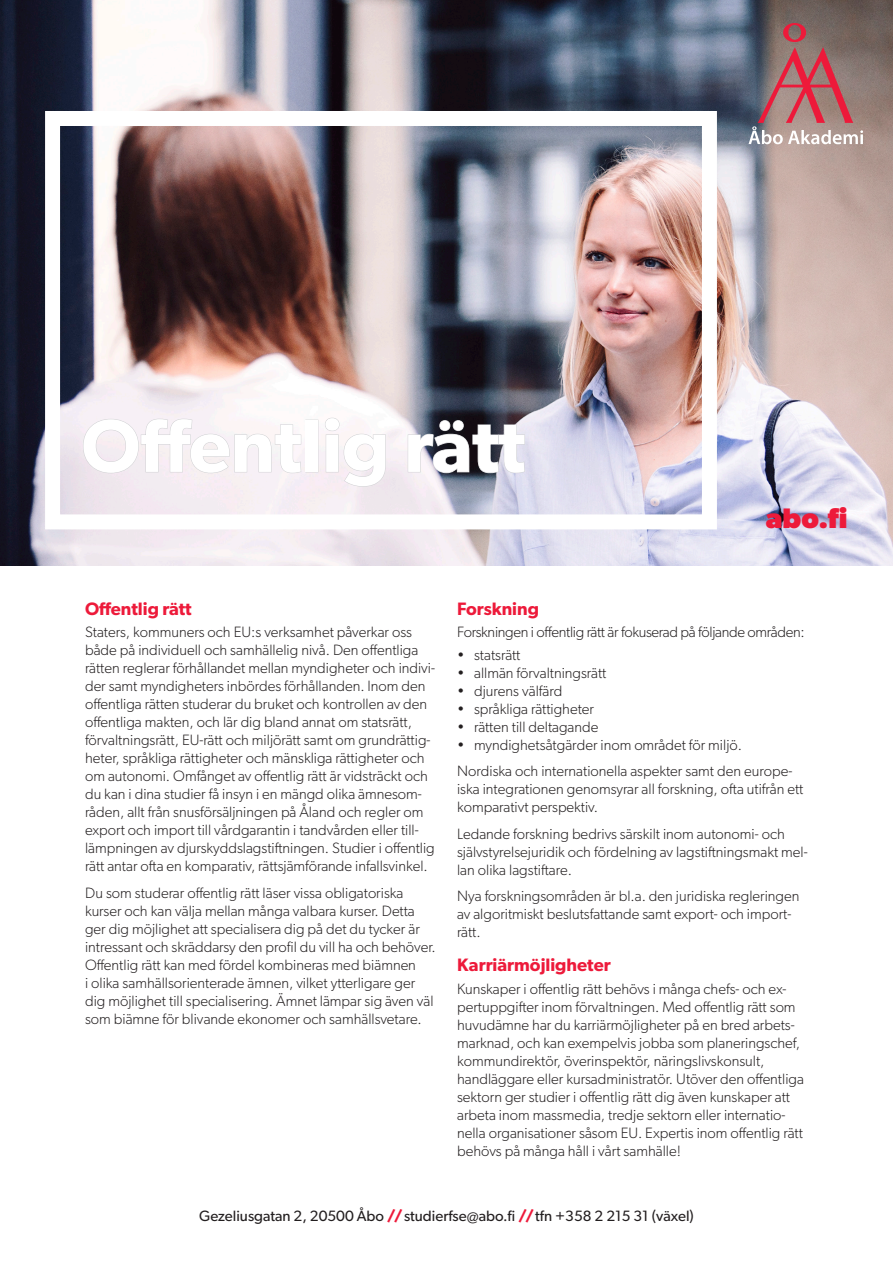
<style>
.page{position:relative;width:893px;height:1263px;background:#fff}
.page>*{position:absolute;margin:0;border:0;box-sizing:border-box;transform-origin:0 0}
.H0{font:600 75px "Gibson";color:#fff}
.t1{font:700 28.35px "Gibson";color:#ed1a3a}
.t2{font:600 18px "Gibson";color:#ed1a3a}
.Bröd{font:300 15px/18px "Gibson";color:#231f20}
.t3{font:15px "Gibson";color:#231f20}
.Bröd-2{font:300 15px "Gibson";letter-spacing:-.02em;color:#231f20}
.s1{font-weight:700;color:#ed1a3a}
</style>
<div class="page">
<img style="left:0;top:0;width:893px;height:566px">
<svg style="left:748px;top:23px;width:115px;height:121px;background:#9a7174"></svg>
<svg style="left:83px;top:418px;width:219px;height:56px"></svg>
<div style="left:306px;top:420px;width:12px;height:52px;border:1px solid #d1d2d4"></div>
<svg style="left:325px;top:417px;width:61px;height:70px"></svg>
<svg style="left:407px;top:420px;width:118px;height:53px;background:#6e6d77"></svg>
<p class="H0" style="left:81px;top:401px;width:445px">Offentlig rätt</p>
<p class="t1" style="left:766px;top:501px;width:83px">abo.fi</p>
<h2 class="t2" style="left:85px;top:598px;width:108px">Offentlig rätt</h2>
<p class="Bröd" style="left:85px;top:623px;width:351px">Staters, kommuners och EU:s verksamhet påverkar oss både på individuell och samhällelig nivå. Den offentliga rätten reglerar förhållandet mellan myndigheter och indivi&shy;der samt myndigheters inbördes förhållanden. Inom den offentliga rätten studerar du bruket och kontrollen av den offentliga makten, och lär dig bland annat om statsrätt, förvaltningsrätt, EU-rätt och miljörätt samt om grundrättig&shy;heter, språkliga rättigheter och mänskliga rättigheter och om autonomi. Omfånget av offentlig rätt är vidsträckt och du kan i dina studier få insyn i en mängd olika ämnesom&shy;råden, allt från snusförsäljningen på Åland och regler om export och import till vårdgarantin i tandvården eller til - lämpningen av djurskyddslagstiftningen. Studier i offentlig rätt antar ofta en komparativ, rättsjämförande infallsvinkel.</p>
<p class="Bröd" style="left:85px;top:883px;width:352px">Du som studerar offentlig rätt läser vissa obligatoriska kurser och kan välja mellan många valbara kurser. Detta ger dig möjlighet att specialisera dig på det du tycker är intressant och skräddarsy den profil du vill ha och behöver.<br>Offentlig rätt kan med fördel kombineras med biämnen<br>i olika samhällsorienterade ämnen, vilket ytterligare ger dig möjlighet till specialisering. Ämnet lämpar sig även väl som biämne för blivande ekonomer och samhällsvetare.</p>
<h2 class="t2" style="left:457px;top:598px;width:83px">Forskning</h2>
<p class="Bröd-2" style="left:457px;top:623px;width:349px">Forskningen i offentlig rätt är fokuserad på följande områden:</p>
<p class="Bröd" style="left:457px;top:645px;width:65px">• statsrätt</p>
<p class="Bröd" style="left:457px;top:663px;width:151px">• allmän förvaltningsrätt</p>
<p class="Bröd" style="left:457px;top:681px;width:107px">• djurens välfärd</p>
<p class="Bröd" style="left:457px;top:699px;width:138px">• språkliga rättigheter</p>
<p class="Bröd" style="left:457px;top:717px;width:143px">• rätten till deltagande</p>
<p class="Bröd" style="left:457px;top:735px;width:286px">• myndighetsåtgärder inom området för miljö.</p>
<p class="Bröd" style="left:457px;top:762px;width:348px">Nordiska och internationella aspekter samt den europe&shy;iska integrationen genomsyrar all forskning, ofta utifrån ett komparativt perspektiv.</p>
<p class="Bröd" style="left:457px;top:824px;width:352px">Ledande forskning bedrivs särskilt inom autonomi- och självstyrelsejuridik och fördelning av lagstiftningsmakt mel&shy;lan olika lagstiftare.</p>
<p class="Bröd" style="left:457px;top:887px;width:344px">Nya forskningsområden är bl.a. den juridiska regleringen av algoritmiskt beslutsfattande samt export- och import&shy;rätt.</p>
<h2 class="t2" style="left:457px;top:954px;width:155px">Karriärmöjligheter</h2>
<p class="Bröd" style="left:457px;top:979px;width:348px">Kunskaper i offentlig rätt behövs i många chefs- och ex&shy;pertuppgifter inom förvaltningen. Med offentlig rätt som huvudämne har du karriärmöjligheter på en bred arbets&shy;marknad, och kan exempelvis jobba som planeringschef, kommundirektör, överinspektör, näringslivskonsult, handläggare eller kursadministratör. Utöver den offentliga sektorn ger studier i offentlig rätt dig även kunskaper att arbeta inom massmedia, tredje sektorn eller internatio&shy;nella organisationer såsom EU. Expertis inom offentlig rätt behövs på många håll i vårt samhälle!</p>
<p class="t3" style="left:199px;top:1206px;width:496px">Gezeliusgatan 2, 20500 Åbo <span class="s1">//</span> studierfse@abo.fi <span class="s1">//</span> tfn +358 2 215 31 (växel)</p>
</div>
